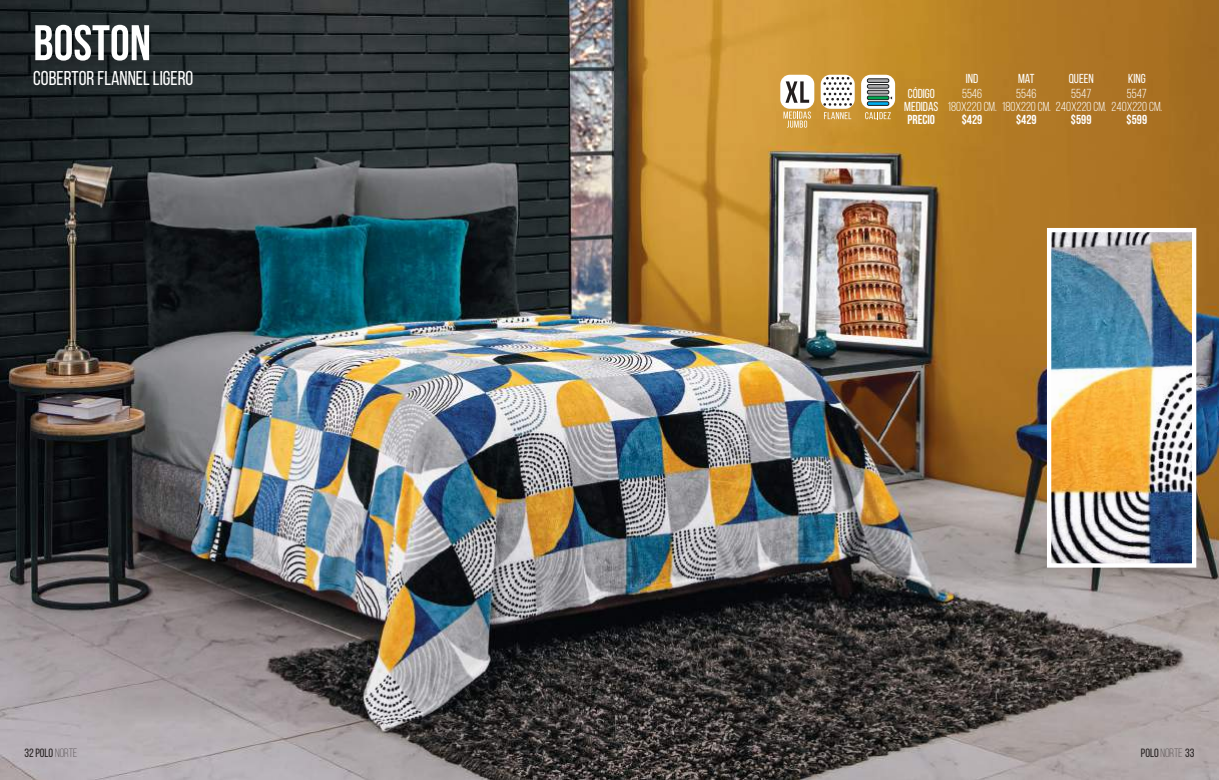
<style>
.page{position:relative;width:1219px;height:780px;background:#fff}
.page>*{position:absolute;margin:0;border:0;box-sizing:border-box;transform-origin:0 0}
.t1{font:700 50px "Bebas Neue";color:#fff}
.t2{font:20px "Bebas Neue";color:#fff}
.t3{font:13px "Bebas Neue";color:#fff}
.t4{font:13px "Bebas Neue";color:#fff}
.t5{font:700 13px "Bebas Neue";color:#fff}
.t6{font:12px "Bebas Neue";color:#241f1f}
.s1{font-weight:300}
</style>
<div class="page">
<img style="left:0;top:0;width:1219px;height:780px">
<img style="left:1052px;top:233px;width:139px;height:329px">
<div style="left:1047px;top:228px;width:149px;height:339px;border:4px solid #fff"></div>
<div style="left:821px;top:75px;width:34px;height:34px;background:#fff;border-radius:10px"></div>
<svg style="left:823px;top:77px;width:29px;height:29px"></svg>
<svg style="left:824px;top:112px;width:27px;height:7px"></svg>
<svg style="left:783px;top:111px;width:28px;height:17px"></svg>
<div style="left:780px;top:75px;width:34px;height:34px;background:#fff;border-radius:10px"></div>
<svg style="left:785px;top:81px;width:24px;height:22px"></svg>
<svg style="left:861px;top:75px;width:34px;height:34px"></svg>
<svg style="left:865px;top:112px;width:26px;height:7px"></svg>
<hr style="left:867px;top:102px;width:22px;height:3px;background:#00aeef;border-radius:2px">
<div style="left:867px;top:101px;width:22px;height:5px;border:1px solid #1c1f20;border-radius:2px"></div>
<div style="left:867px;top:96px;width:22px;height:4px;border:1px solid #1c1f20;border-radius:2px"></div>
<div style="left:867px;top:90px;width:22px;height:4px;border:1px solid #1c1f20;border-radius:2px"></div>
<div style="left:867px;top:84px;width:22px;height:4px;border:1px solid #1c1f20;border-radius:2px"></div>
<div style="left:867px;top:79px;width:22px;height:4px;border:1px solid #1c1f20;border-radius:2px"></div>
<h1 class="t1" style="left:33px;top:15px;width:119px">BOSTON</h1>
<h2 class="t2" style="left:33px;top:67px;width:162px">COBERTOR FLANNEL LIGERO</h2>
<p class="t4" style="left:966px;top:72px;width:14px">IND</p>
<p class="t4" style="left:1018px;top:72px;width:18px">MAT</p>
<p class="t4" style="left:1069px;top:72px;width:26px">QUEEN</p>
<p class="t4" style="left:1128px;top:72px;width:19px">KING</p>
<p class="t3" style="left:947px;top:99px;width:216px">180X220 CM. 180X220 CM. 240X220 CM. 240X220 CM.</p>
<p class="t4" style="left:908px;top:86px;width:29px">CÓDIGO</p>
<p class="t5" style="left:908px;top:113px;width:29px">PRECIO</p>
<p class="t3" style="left:962px;top:86px;width:22px">5546</p>
<p class="t5" style="left:962px;top:113px;width:22px">$429</p>
<p class="t3" style="left:1016px;top:86px;width:22px">5546</p>
<p class="t5" style="left:1016px;top:113px;width:22px">$429</p>
<p class="t3" style="left:1071px;top:86px;width:21px">5547</p>
<p class="t5" style="left:1071px;top:113px;width:22px">$599</p>
<p class="t3" style="left:1127px;top:86px;width:21px">5547</p>
<p class="t5" style="left:1127px;top:113px;width:22px">$599</p>
<p class="t4" style="left:904px;top:99px;width:36px">MEDIDAS</p>
<p class="t6" style="left:24px;top:746px;width:54px">32POLO <span class="s1">NORTE</span></p>
<p class="t6" style="left:1141px;top:746px;width:55px">POLO <span class="s1">NORTE</span> 33</p>
</div>
